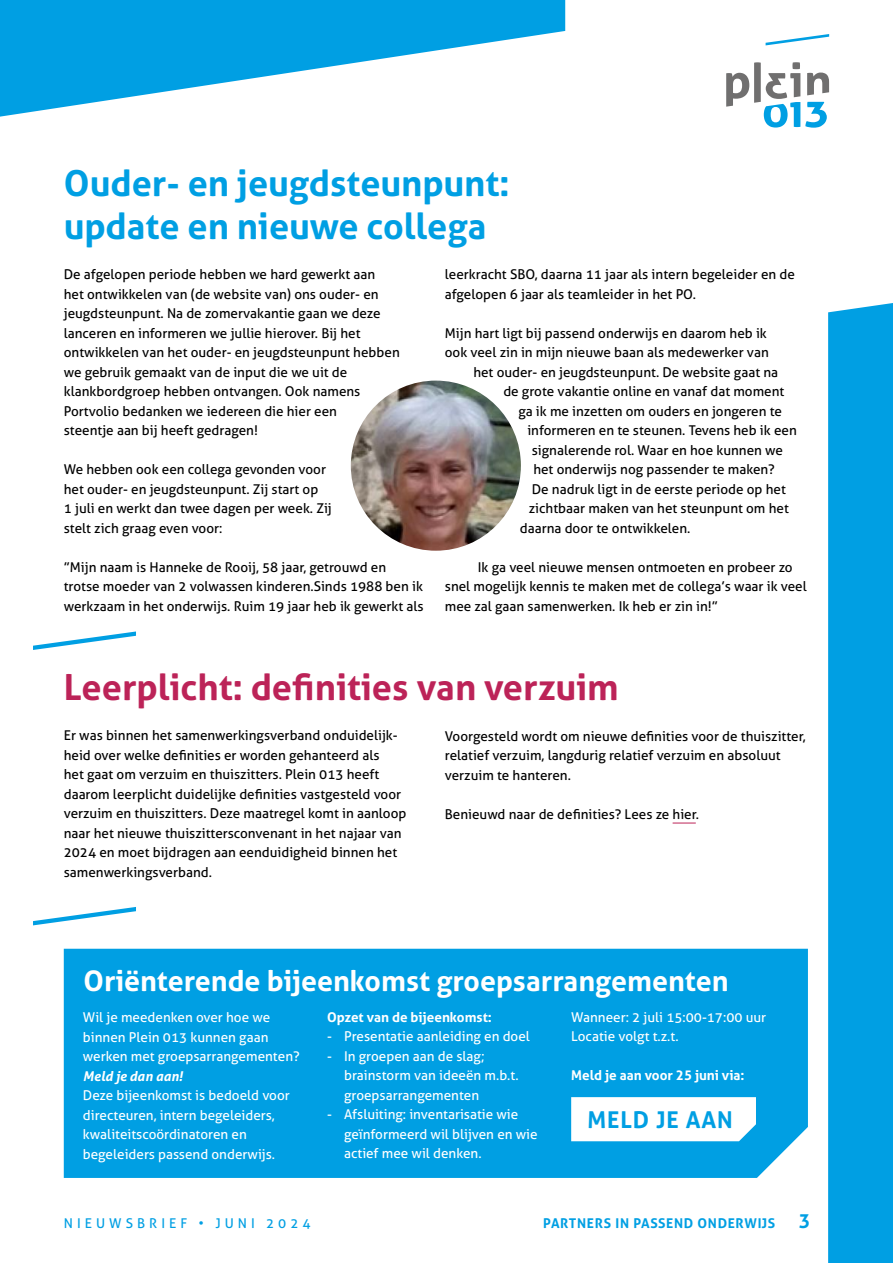
<style>
.page{position:relative;width:893px;height:1263px;background:#fff}
.page>*{position:absolute;margin:0;border:0;box-sizing:border-box;transform-origin:0 0}
.t1{font:700 36px/43.2px "Aller";color:#009fe3}
.t2{font:700 36px "Aller";color:#bc2358}
.t3{font:700 28.5px "Aller";color:#fff}
.t4{font:700 23.25px "Aller";letter-spacing:.04em;color:#009fe3}
.t5{font:13.5px/19.5px "Aller";color:#000}
.t6{font:13.5px/19.5px "Aller";color:#fff}
.t7{font:700 13.5px "Aller";color:#fff}
.t8{font:700 13.5px "Aller";letter-spacing:.05em;color:#009fe3}
.t9{font:13.5px "Aller";letter-spacing:.3em;color:#009fe3}
.t10{font:italic 700 13.5px "Aller";color:#fff}
.s1{font-size:19.5px}
</style>
<div class="page">
<div style="left:64px;top:949px;width:744px;height:229px;background:#009fe3"></div>
<svg style="left:673px;top:823px;width:23px;height:1px"></svg>
<svg style="left:33px;top:631px;width:103px;height:19px"></svg>
<img style="left:351px;top:381px;width:170px;height:170px;border-radius:85px">
<svg style="left:571px;top:1097px;width:185px;height:44px"></svg>
<svg style="left:828px;top:303px;width:65px;height:960px;background:#04a0e3"></svg>
<svg style="left:0;top:0;width:565px;height:117px;fill:#009fe3"></svg>
<svg style="left:726px;top:62px;width:103px;height:66px"></svg>
<svg style="left:766px;top:34px;width:63px;height:11px"></svg>
<svg style="left:33px;top:907px;width:103px;height:18px"></svg>
<h1 class="t1" style="left:64px;top:161px;width:447px">Ouder- en jeugdsteunpunt: update en nieuwe collega</h1>
<p class="t5" style="left:64px;top:265px;width:338px">De afgelopen periode hebben we hard gewerkt aan<br>het ontwikkelen van (de website van) ons ouder- en jeugdsteunpunt. Na de zomervakantie gaan we deze lanceren en informeren we jullie hierover. Bij het ontwikkelen van het ouder- en jeugdsteunpunt hebben we gebruik gemaakt van de input die we uit de klankbordgroep hebben ontvangen. Ook namens Portvolio bedanken we iedereen die hier een<br>steentje aan bij heeft gedragen!</p>
<p class="t5" style="left:64px;top:460px;width:270px">We hebben ook een collega gevonden voor het ouder- en jeugdsteunpunt. Zij start op<br>1 juli en werkt dan twee dagen per week. Zij stelt zich graag even voor:</p>
<p class="t5" style="left:64px;top:557px;width:361px">”Mijn naam is Hanneke de Rooij, 58 jaar, getrouwd en trotse moeder van 2 volwassen kinderen.Sinds 1988 ben ik werkzaam in het onderwijs. Ruim 19 jaar heb ik gewerkt als</p>
<p class="t5" style="left:445px;top:265px;width:352px">leerkracht SBO, daarna 11 jaar als intern begeleider en de afgelopen 6 jaar als teamleider in het PO.</p>
<p class="t5" style="left:445px;top:323px;width:323px">Mijn hart ligt bij passend onderwijs en daarom heb ik</p>
<p class="t5" style="left:445px;top:343px;width:325px">ook veel zin in mijn nieuwe baan als medewerker van</p>
<p class="t5" style="left:473px;top:362px;width:306px">het ouder- en jeugdsteunpunt. De website gaat na</p>
<p class="t5" style="left:503px;top:382px;width:283px">de grote vakantie online en vanaf dat moment</p>
<p class="t5" style="left:518px;top:401px;width:265px">ga ik me inzetten om ouders en jongeren te</p>
<p class="t5" style="left:527px;top:421px;width:271px">informeren en te steunen. Tevens heb ik een</p>
<p class="t5" style="left:532px;top:440px;width:253px">signalerende rol. Waar en hoe kunnen we</p>
<p class="t5" style="left:533px;top:460px;width:243px">het onderwijs nog passender te maken?</p>
<p class="t5" style="left:532px;top:479px;width:256px">De nadruk ligt in de eerste periode op het</p>
<p class="t5" style="left:529px;top:499px;width:261px">zichtbaar maken van het steunpunt om het</p>
<p class="t5" style="left:520px;top:518px;width:172px">daarna door te ontwikkelen.</p>
<p class="t5" style="left:445px;top:557px;width:363px;text-indent:33px">Ik ga veel nieuwe mensen ontmoeten en probeer zo snel mogelijk kennis te maken met de collega’s waar ik veel mee zal gaan samenwerken. Ik heb er zin in!”</p>
<h1 class="t2" style="left:64px;top:664px;width:556px">Leerplicht: definities van verzuim</h1>
<p class="t5" style="left:64px;top:726px;width:344px">Er was binnen het samenwerkingsverband onduidelijk&shy;heid over welke definities er worden gehanteerd als<br>het gaat om verzuim en thuiszitters. Plein 013 heeft daarom leerplicht duidelijke definities vastgesteld voor verzuim en thuiszitters. Deze maatregel komt in aanloop naar het nieuwe thuiszittersconvenant in het najaar van 2024 en moet bijdragen aan eenduidigheid binnen het samenwerkingsverband.</p>
<p class="t5" style="left:445px;top:726px;width:362px">Voorgesteld wordt om nieuwe definities voor de thuiszitter, relatief verzuim, langdurig relatief verzuim en absoluut verzuim te hanteren.</p>
<p class="t5" style="left:445px;top:804px;width:256px">Benieuwd naar de definities? Lees ze hier.</p>
<h2 class="t3" style="left:83px;top:963px;width:647px">Oriënterende bijeenkomst groepsarrangementen</h2>
<p class="t6" style="left:83px;top:1007px;width:218px">Wil je meedenken over hoe we binnen Plein 013 kunnen gaan werken met groepsarrangementen?</p>
<p class="t10" style="left:83px;top:1067px;width:101px">Meld je dan aan!</p>
<p class="t6" style="left:83px;top:1085px;width:208px">Deze bijeenkomst is bedoeld voor directeuren, intern begeleiders, kwaliteitscoördinatoren en begeleiders passend onderwijs.</p>
<p class="t7" style="left:327px;top:1008px;width:166px">Opzet van de bijeenkomst:</p>
<p class="t6" style="left:327px;top:1027px;width:204px">- Presentatie aanleiding en doel</p>
<p class="t6" style="left:344px;top:1046px;width:176px;text-indent:-17px">- In groepen aan de slag; brainstorm van ideeën m.b.t. groepsarrangementen</p>
<p class="t6" style="left:344px;top:1105px;width:195px;text-indent:-17px">- Afsluiting: inventarisatie wie geïnformeerd wil blijven en wie actief mee wil denken.</p>
<p class="t6" style="left:571px;top:1007px;width:197px">Wanneer: 2 juli 15:00-17:00 uur<br>Locatie volgt t.z.t.</p>
<p class="t7" style="left:571px;top:1067px;width:175px">Meld je aan voor 25 juni via:</p>
<h3 class="t4" style="left:587px;top:1104px;width:147px">MELD JE AAN</h3>
<p class="t9" style="left:64px;top:1215px;width:248px">NIEUWSBRIEF • JUNI 2024</p>
<p class="t8" style="left:543px;top:1215px;width:269px">PARTNERS IN PASSEND ONDERWIJS <span class="s1">3</span></p>
</div>
